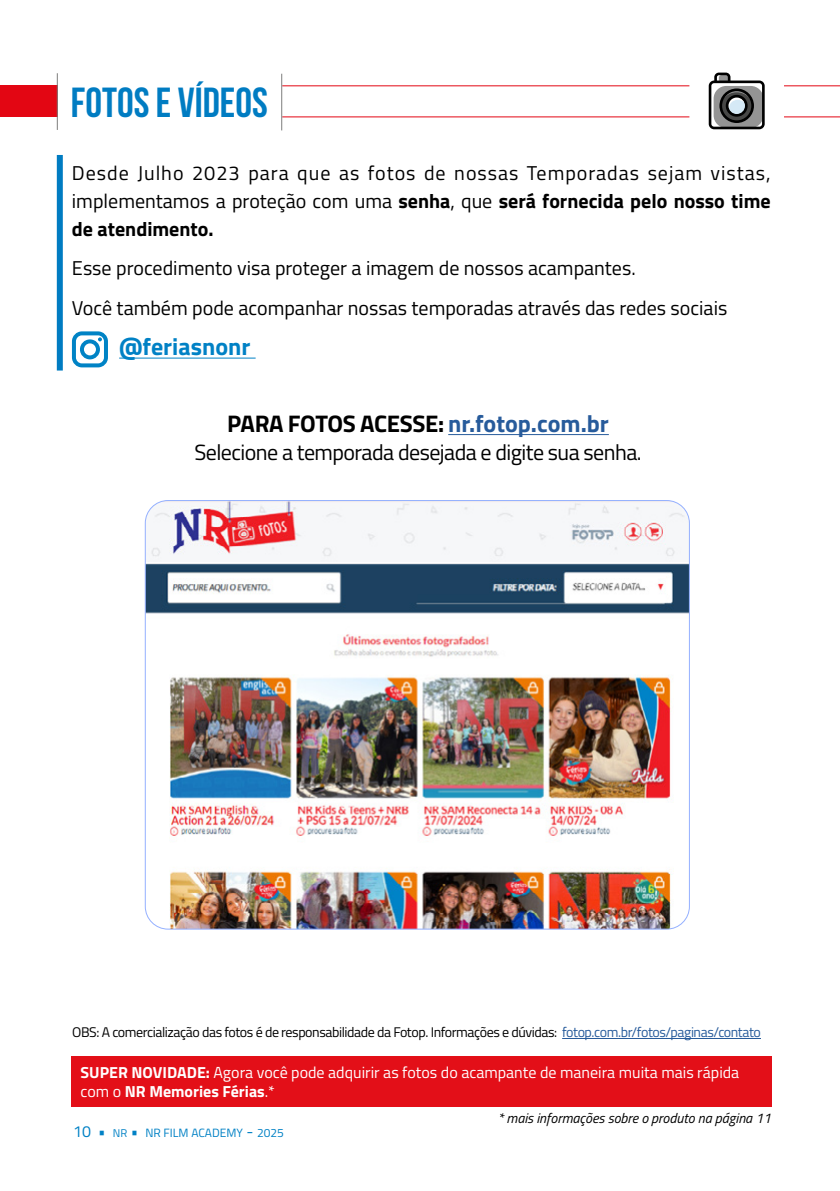
<style>
.page{position:relative;width:840px;height:1191px;background:#fff}
.page>*{position:absolute;margin:0;border:0;box-sizing:border-box;transform-origin:0 0}
.t1{font:700 42px "Bebas Neue";color:#007cc2}
.t2{font:700 24px "Titillium";letter-spacing:-.015em;color:#000}
.t3{font:700 24px "Titillium";color:#0081c5}
.t4{font:22px "Titillium";letter-spacing:-.025em;color:#000}
.t5{font:20px/28px "Titillium";color:#000;text-align:justify}
.t6{font:16px/19.2px "Titillium";color:#fff}
.t7{font:14px "Titillium";letter-spacing:-.03em;color:#000}
.t8{font:italic 14px "Titillium";color:#000}
.t9{font:12px "Titillium";color:#0081c5}
.s1{font-weight:700}
.s2{color:#275b9b}
.s3{font-size:16px}
.s4{font-size:11.2px}
.s5{font-style:inherit}
</style>
<div class="page">
<hr style="left:282px;top:85px;width:407px;height:1px;background:#e30613">
<hr style="left:783px;top:85px;width:56px;height:1px;background:#e30613">
<hr style="left:282px;top:116px;width:407px;height:1px;background:#e30613">
<hr style="left:783px;top:116px;width:56px;height:1px;background:#e30613">
<hr style="left:281px;top:74px;width:1px;height:56px;background:#7e7e7d">
<div style="left:57px;top:155px;width:6px;height:215px;background:#007cc2"></div>
<hr style="left:562px;top:1038px;width:198px;height:1px;background:#275b9b">
<svg style="left:708px;top:73px;width:56px;height:56px"></svg>
<div style="left:0;top:85px;width:57px;height:32px;background:#e30613"></div>
<hr style="left:57px;top:73px;width:1px;height:57px;background:#7e7e7d">
<div style="left:71px;top:1056px;width:699px;height:50px;background:#e30f18"></div>
<hr style="left:448px;top:434px;width:160px;height:1px;background:#275b9b">
<svg style="left:72px;top:331px;width:36px;height:36px"></svg>
<hr style="left:119px;top:358px;width:136px;height:1px;background:#0081c5">
<img style="left:145px;top:500px;width:544px;height:429px">
<h1 class="t1" style="left:71px;top:80px;width:198px">FOTOS E VÍDEOS</h1>
<p class="t5" style="left:72px;top:158px;width:699px">Desde Julho 2023 para que as fotos de nossas Temporadas sejam vistas, implementamos a proteção com uma <span class="s1">senha</span>, que <span class="s1">será fornecida pelo nosso time de atendimento.</span></p>
<p class="t5" style="left:72px;top:248px;width:656px;line-height:39.4px">Esse procedimento visa proteger a imagem de nossos acampantes.<br>Você também pode acompanhar nossas temporadas através das redes sociais</p>
<p class="t3" style="left:119px;top:329px;width:133px">@feriasnonr</p>
<p class="t2" style="left:227px;top:405px;width:383px">PARA FOTOS ACESSE: <span class="s2">nr.fotop.com.br</span></p>
<p class="t4" style="left:194px;top:436px;width:448px">Selecione a temporada desejada e digite sua senha.</p>
<p class="t7" style="left:72px;top:1021px;width:689px">OBS: A comercialização das fotos é de responsabilidade da Fotop. Informações e dúvidas: <span class="s2">fotop.com.br/fotos/paginas/contato</span></p>
<p class="t6" style="left:81px;top:1061px;width:660px"><span class="s1">SUPER NOVIDADE:</span> Agora você pode adquirir as fotos do acampante de maneira muita mais rápida com o <span class="s1">NR Memories Férias</span>.*</p>
<p class="t8" style="left:497px;top:1108px;width:274px">* mais informações sobre o produto na página 11</p>
<p class="t9" style="left:73px;top:1123px;width:212px"><span class="s3">10 •</span> <span class="s4">nr</span> <span class="s3">•</span> <span class="s5">NR</span> FILM ACADEMY <span class="s3">-</span> <span class="s5">2025</span></p>
</div>
